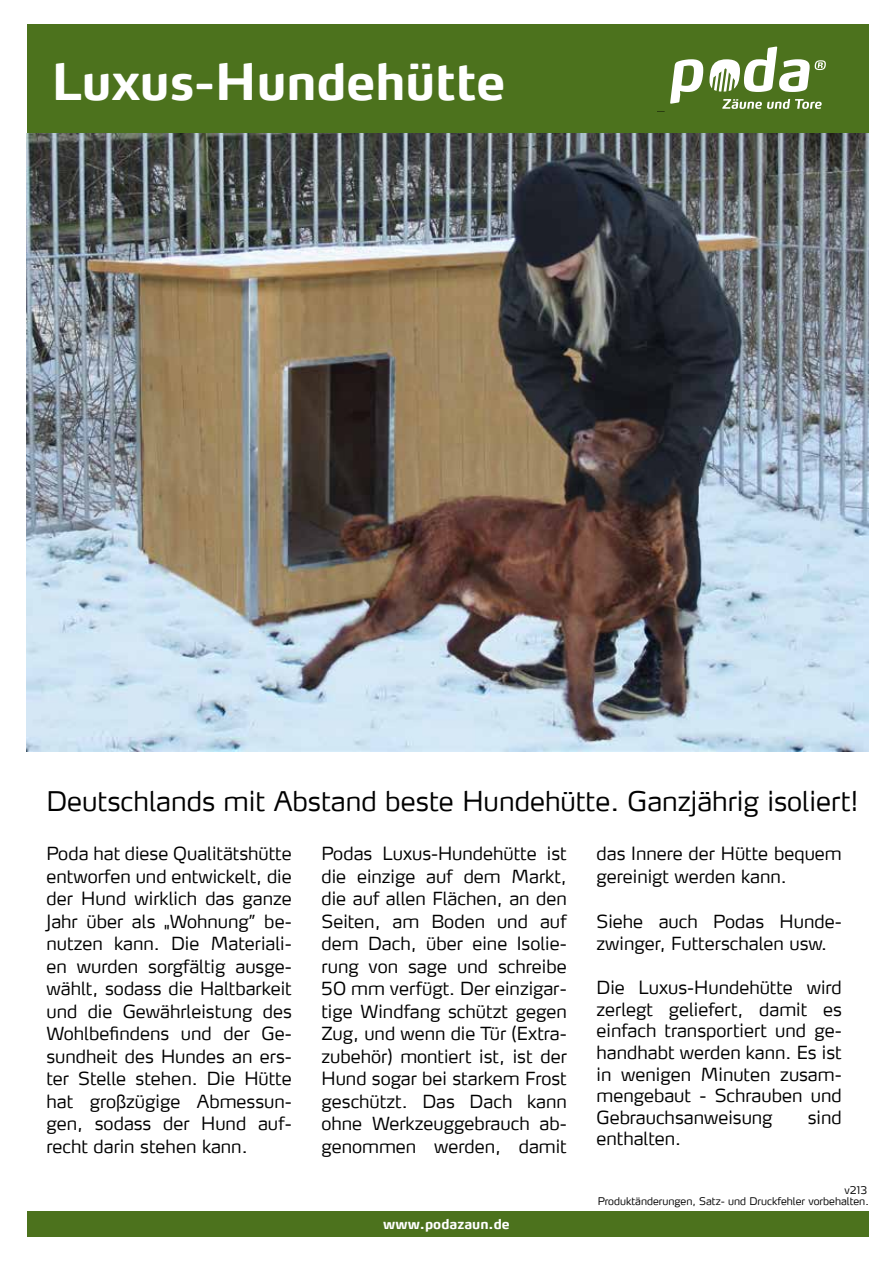
<style>
.page{position:relative;width:893px;height:1263px;background:#fff}
.page>*{position:absolute;margin:0;border:0;box-sizing:border-box;transform-origin:0 0}
.t1{font:700 49.5px "Max";color:#fff}
.t2{font:300 27px "Max LF";color:#000}
.t3{font:300 18px/22.5px "Max LF";color:#000;text-align:justify}
.t4{font:700 13.5px "Max";color:#fff}
.t5{font:300 10.5px "Max";color:#000}
.t6{font:300 10.5px "Max LF";color:#000}
</style>
<div class="page">
<div style="left:27px;top:24px;width:842px;height:110px;background:#4c721d"></div>
<svg style="left:670px;top:59px;width:33px;height:45px"></svg>
<svg style="left:709px;top:46px;width:117px;height:46px"></svg>
<svg style="left:722px;top:99px;width:100px;height:10px"></svg>
<div style="left:27px;top:1211px;width:842px;height:26px;background:#4c721d"></div>
<img style="left:27px;top:134px;width:842px;height:617px">
<h1 class="t1" style="left:51px;top:51px;width:456px">Luxus-Hundehütte</h1>
<h2 class="t2" style="left:46px;top:784px;width:813px">Deutschlands mit Abstand beste Hundehütte. Ganzjährig isoliert!</h2>
<p class="t3" style="left:46px;top:842px;width:247px">Poda hat diese Qualitätshütte entworfen und entwickelt, die der Hund wirklich das ganze Jahr über als „Wohnung” be&shy;nutzen kann. Die Materiali&shy;en wurden sorgfältig ausge&shy;wählt, sodass die Haltbarkeit und die Gewährleistung des Wohlbefindens und der Ge&shy;sundheit des Hundes an ers&shy;ter Stelle stehen. Die Hütte hat großzügige Abmessun&shy;gen, sodass der Hund auf&shy;recht darin stehen kann.</p>
<p class="t3" style="left:321px;top:842px;width:247px">Podas Luxus-Hundehütte ist die einzige auf dem Markt, die auf allen Flächen, an den Seiten, am Boden und auf dem Dach, über eine Isolie&shy;rung von sage und schreibe 50 mm verfügt. Der einzigar&shy;tige Windfang schützt gegen Zug, und wenn die Tür (Extra&shy;zubehör) montiert ist, ist der Hund sogar bei starkem Frost geschützt. Das Dach kann ohne Werkzeuggebrauch ab&shy;genommen werden, damit</p>
<p class="t3" style="left:596px;top:842px;width:247px">das Innere der Hütte bequem gereinigt werden kann.</p>
<p class="t3" style="left:596px;top:909px;width:247px">Siehe auch Podas Hunde&shy;zwinger, Futterschalen usw.</p>
<p class="t3" style="left:596px;top:976px;width:247px;line-height:21.6px">Die Luxus-Hundehütte wird zerlegt geliefert, damit es einfach transportiert und ge&shy;handhabt werden kann. Es ist in wenigen Minuten zusam&shy;mengebaut - Schrauben und Gebrauchsanweisung</p>
<p class="t3" style="left:808px;top:1105px;width:35px">sind</p>
<p class="t3" style="left:596px;top:1127px;width:86px">enthalten.</p>
<p class="t6" style="left:844px;top:1184px;width:24px">v213</p>
<p class="t4" style="left:383px;top:1215px;width:128px">www.podazaun.de</p>
<p class="t5" style="left:598px;top:1194px;width:273px">Produktänderungen, Satz- und Druckfehler vorbehalten.</p>
</div>
